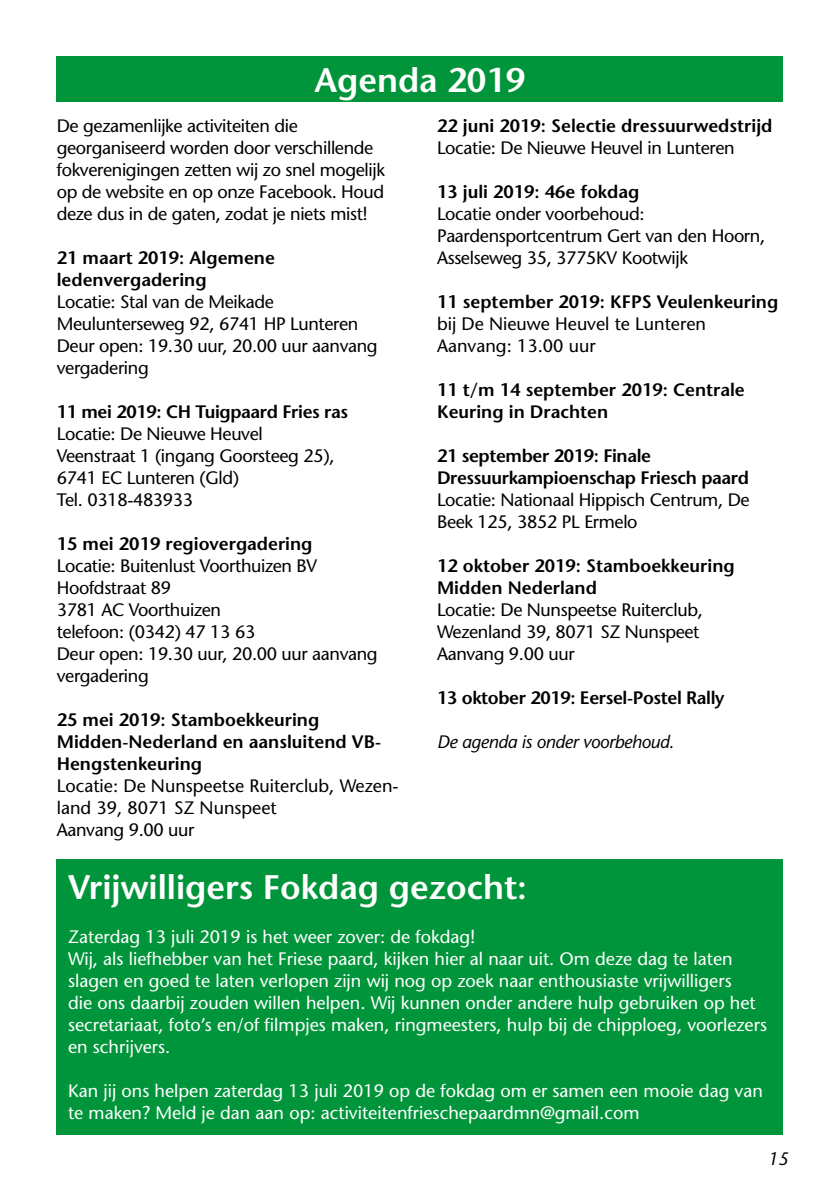
<style>
.page{position:relative;width:840px;height:1191px;background:#fff}
.page>*{position:absolute;margin:0;border:0;box-sizing:border-box;transform-origin:0 0}
.t1{font:600 34px "Stone Sans Std";color:#fff}
.t2{font:500 18px/22px "Stone Sans Std";letter-spacing:-.02em;color:#000}
.t3{font:500 18px/22px "Stone Sans Std";color:#fff}
.t4{font:600 18px/22px "Stone Sans Std";color:#000}
.t5{font:600 18px/22px "Stone Sans Std";letter-spacing:-.02em;color:#000}
.t6{font:500 18px/22px "Stone Sans Std";color:#000}
.t7{font:italic 500 18px "Stone Sans Std";letter-spacing:-.02em;color:#000}
</style>
<div class="page">
<div style="left:57px;top:859px;width:725px;height:275px;background:#00953a"></div>
<div style="left:57px;top:57px;width:725px;height:45px;background:#00953a"></div>
<h1 class="t1" style="left:314px;top:60px;width:212px">Agenda 2019</h1>
<p class="t2" style="left:57px;top:115px;width:329px">De gezamenlijke activiteiten die georganiseerd worden door verschillende fokverenigingen zetten wij zo snel mogelijk op de website en op onze Facebook. Houd deze dus in de gaten, zodat je niets mist!</p>
<p class="t4" style="left:57px;top:247px;width:219px">21 maart 2019: Algemene ledenvergadering</p>
<p class="t2" style="left:57px;top:291px;width:322px">Locatie: Stal van de Meikade<br>Meulunterseweg 92, 6741 HP Lunteren<br>Deur open: 19.30 uur, 20.00 uur aanvang vergadering</p>
<p class="t5" style="left:57px;top:401px;width:293px">11 mei 2019: CH Tuigpaard Fries ras</p>
<p class="t2" style="left:57px;top:423px;width:279px">Locatie: De Nieuwe Heuvel<br>Veenstraat 1 (ingang Goorsteeg 25),<br>6741 EC Lunteren (Gld)<br>Tel. 0318-483933</p>
<p class="t4" style="left:57px;top:533px;width:257px">15 mei 2019 regiovergadering</p>
<p class="t2" style="left:57px;top:555px;width:322px">Locatie: Buitenlust Voorthuizen BV<br>Hoofdstraat 89<br>3781 AC Voorthuizen<br>telefoon: (0342) 47 13 63<br>Deur open: 19.30 uur, 20.00 uur aanvang vergadering</p>
<p class="t4" style="left:57px;top:709px;width:325px">25 mei 2019: Stamboekkeuring<br>Midden-Nederland en aansluitend VB-<br>Hengstenkeuring</p>
<p class="t6" style="left:57px;top:775px;width:343px">Locatie: De Nunspeetse Ruiterclub, Wezen&shy;land 39, 8071 SZ Nunspeet<br>Aanvang 9.00 uur</p>
<p class="t4" style="left:437px;top:115px;width:337px">22 juni 2019: Selectie dressuurwedstrijd</p>
<p class="t2" style="left:437px;top:137px;width:299px">Locatie: De Nieuwe Heuvel in Lunteren</p>
<p class="t4" style="left:437px;top:181px;width:204px">13 juli 2019: 46e fokdag</p>
<p class="t2" style="left:437px;top:203px;width:329px">Locatie onder voorbehoud:<br>Paardensportcentrum Gert van den Hoorn,<br>Asselseweg 35, 3775KV Kootwijk</p>
<p class="t4" style="left:437px;top:291px;width:342px">11 september 2019: KFPS Veulenkeuring</p>
<p class="t6" style="left:437px;top:313px;width:270px">bij De Nieuwe Heuvel te Lunteren<br>Aanvang: 13.00 uur</p>
<p class="t4" style="left:437px;top:379px;width:309px">11 t/m 14 september 2019: Centrale<br>Keuring in Drachten</p>
<p class="t5" style="left:437px;top:445px;width:313px">21 september 2019: Finale<br>Dressuurkampioenschap Friesch paard</p>
<p class="t2" style="left:437px;top:489px;width:314px">Locatie: Nationaal Hippisch Centrum, De<br>Beek 125, 3852 PL Ermelo</p>
<p class="t4" style="left:437px;top:555px;width:299px">12 oktober 2019: Stamboekkeuring<br>Midden Nederland</p>
<p class="t2" style="left:437px;top:599px;width:267px">Locatie: De Nunspeetse Ruiterclub,<br>Wezenland 39, 8071 SZ Nunspeet<br>Aanvang 9.00 uur</p>
<p class="t5" style="left:437px;top:687px;width:289px">13 oktober 2019: Eersel-Postel Rally</p>
<p class="t7" style="left:437px;top:731px;width:238px">De agenda is onder voorbehoud.</p>
<h1 class="t1" style="left:68px;top:867px;width:460px">Vrijwilligers Fokdag gezocht:</h1>
<p class="t3" style="left:68px;top:926px;width:700px">Zaterdag 13 juli 2019 is het weer zover: de fokdag!<br>Wij, als liefhebber van het Friese paard, kijken hier al naar uit. Om deze dag te laten slagen en goed te laten verlopen zijn wij nog op zoek naar enthousiaste vrijwilligers<br>die ons daarbij zouden willen helpen. Wij kunnen onder andere hulp gebruiken op het secretariaat, foto’s en/of filmpjes maken, ringmeesters, hulp bij de chipploeg, voorlezers en schrijvers.</p>
<p class="t3" style="left:68px;top:1080px;width:696px">Kan jij ons helpen zaterdag 13 juli 2019 op de fokdag om er samen een mooie dag van te maken? Meld je dan aan op: activiteitenfrieschepaardmn@gmail.com</p>
<p class="t7" style="left:767px;top:1147px;width:22px">15</p>
</div>
